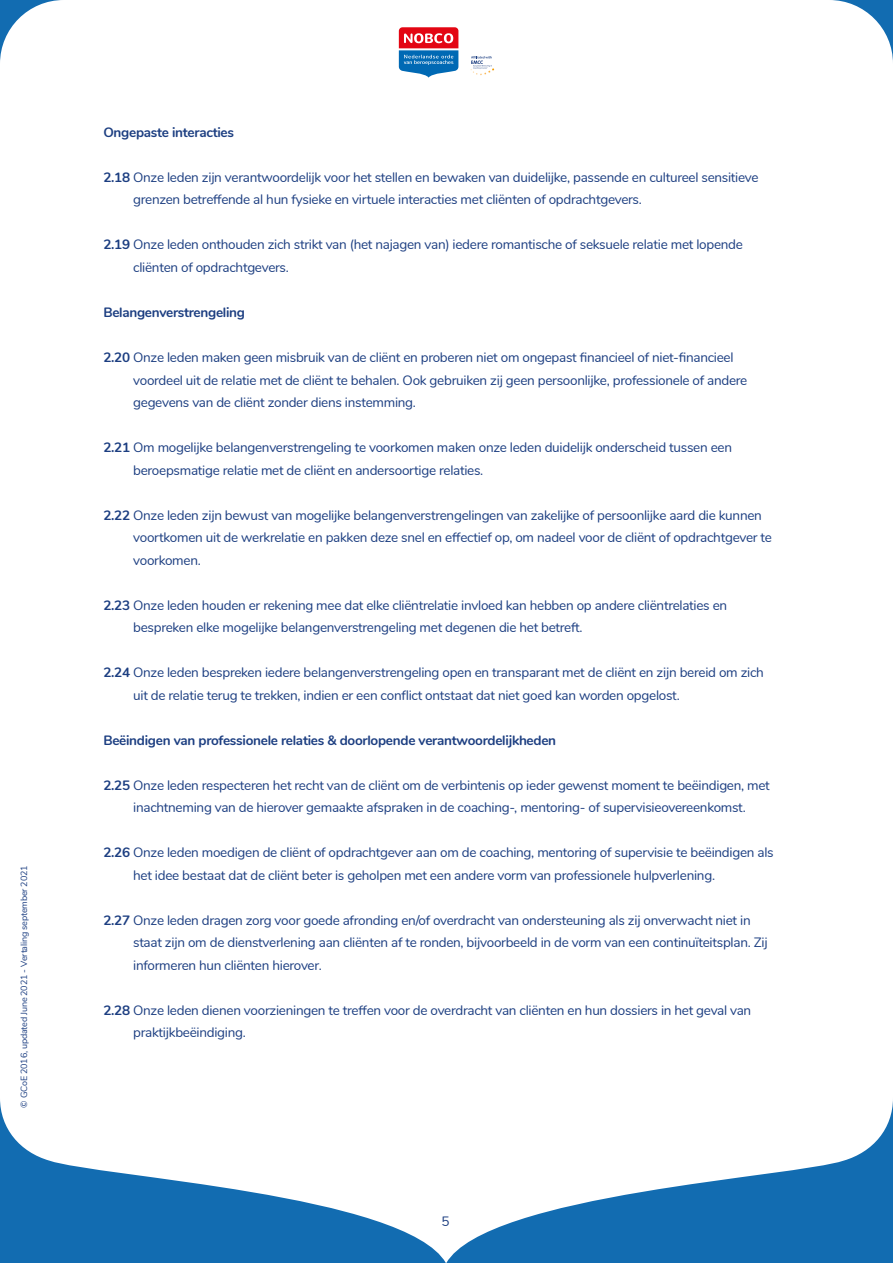
<style>
.page{position:relative;width:893px;height:1263px;background:#fff}
.page>*{position:absolute;margin:0;border:0;box-sizing:border-box;transform-origin:0 0}
.t1{font:13.5px/22.5px "Nunito";letter-spacing:-.02em;color:#1c3e81}
.t2{font:700 13.5px "Nunito";letter-spacing:-.02em;color:#1c3e81}
.t3{font:9px "Nunito";letter-spacing:-.02em;color:#1c3e81}
.s1{font-weight:700}
</style>
<div class="page">
<div style="left:0;top:0;width:893px;height:81px;background:#126cb1"></div>
<div style="left:0;top:0;width:893px;height:270px;background:#fff;border-radius:64px"></div>
<svg style="left:1px;top:1101px;width:892px;height:162px"></svg>
<svg style="left:399px;top:27px;width:59px;height:51px"></svg>
<svg style="left:471px;top:56px;width:23px;height:19px"></svg>
<svg style="left:0;top:1101px;width:1px;height:162px"></svg>
<p class="t3" style="left:17px;top:1107px;width:244px;rotate:-90deg">© GCoE 2016, updated June 2021 - Vertaling september 2021</p>
<p class="t2" style="left:103px;top:127px;width:132px">Ongepaste interacties</p>
<p class="t1" style="left:133px;top:165px;width:627px;text-indent:-30px"><span class="s1">2.18</span> Onze leden zijn verantwoordelijk voor het stellen en bewaken van duidelijke, passende en cultureel sensitieve grenzen betreffende al hun fysieke en virtuele interacties met cliënten of opdrachtgevers.</p>
<p class="t1" style="left:133px;top:233px;width:611px;text-indent:-30px"><span class="s1">2.19</span> Onze leden onthouden zich strikt van (het najagen van) iedere romantische of seksuele relatie met lopende cliënten of opdrachtgevers.</p>
<p class="t2" style="left:103px;top:307px;width:143px">Belangenverstrengeling</p>
<p class="t1" style="left:133px;top:345px;width:616px;text-indent:-30px"><span class="s1">2.20</span> Onze leden maken geen misbruik van de cliënt en proberen niet om ongepast financieel of niet-financieel voordeel uit de relatie met de cliënt te behalen. Ook gebruiken zij geen persoonlijke, professionele of andere gegevens van de cliënt zonder diens instemming.</p>
<p class="t1" style="left:133px;top:435px;width:600px;text-indent:-30px"><span class="s1">2.21</span> Om mogelijke belangenverstrengeling te voorkomen maken onze leden duidelijk onderscheid tussen een beroepsmatige relatie met de cliënt en andersoortige relaties.</p>
<p class="t1" style="left:133px;top:503px;width:640px;text-indent:-30px"><span class="s1">2.22</span> Onze leden zijn bewust van mogelijke belangenverstrengelingen van zakelijke of persoonlijke aard die kunnen voortkomen uit de werkrelatie en pakken deze snel en effectief op, om nadeel voor de cliënt of opdrachtgever te voorkomen.</p>
<p class="t1" style="left:133px;top:593px;width:596px;text-indent:-30px"><span class="s1">2.23</span> Onze leden houden er rekening mee dat elke cliëntrelatie invloed kan hebben op andere cliëntrelaties en bespreken elke mogelijke belangenverstrengeling met degenen die het betreft.</p>
<p class="t1" style="left:133px;top:660px;width:632px;text-indent:-30px"><span class="s1">2.24</span> Onze leden bespreken iedere belangenverstrengeling open en transparant met de cliënt en zijn bereid om zich uit de relatie terug te trekken, indien er een conflict ontstaat dat niet goed kan worden opgelost.</p>
<p class="t2" style="left:103px;top:730px;width:454px">Beëindigen van professionele relaties &amp; doorlopende verantwoordelijkheden</p>
<p class="t1" style="left:103px;top:773px;width:668px;text-align:center"><span class="s1">2.25</span> Onze leden respecteren het recht van de cliënt om de verbintenis op ieder gewenst moment te beëindigen, met inachtneming van de hierover gemaakte afspraken in de coaching-, mentoring- of supervisieovereenkomst.</p>
<p class="t1" style="left:133px;top:840px;width:642px;text-indent:-30px"><span class="s1">2.26</span> Onze leden moedigen de cliënt of opdrachtgever aan om de coaching, mentoring of supervisie te beëindigen als het idee bestaat dat de cliënt beter is geholpen met een andere vorm van professionele hulpverlening.</p>
<p class="t1" style="left:133px;top:908px;width:636px;text-indent:-30px"><span class="s1">2.27</span> Onze leden dragen zorg voor goede afronding en/of overdracht van ondersteuning als zij onverwacht niet in staat zijn om de dienstverlening aan cliënten af te ronden, bijvoorbeeld in de vorm van een continuïteitsplan. Zij informeren hun cliënten hierover.</p>
<p class="t1" style="left:133px;top:998px;width:620px;text-indent:-30px"><span class="s1">2.28</span> Onze leden dienen voorzieningen te treffen voor de overdracht van cliënten en hun dossiers in het geval van praktijkbeëindiging.</p>
<p class="t1" style="left:441px;top:1209px;width:10px">5</p>
</div>
